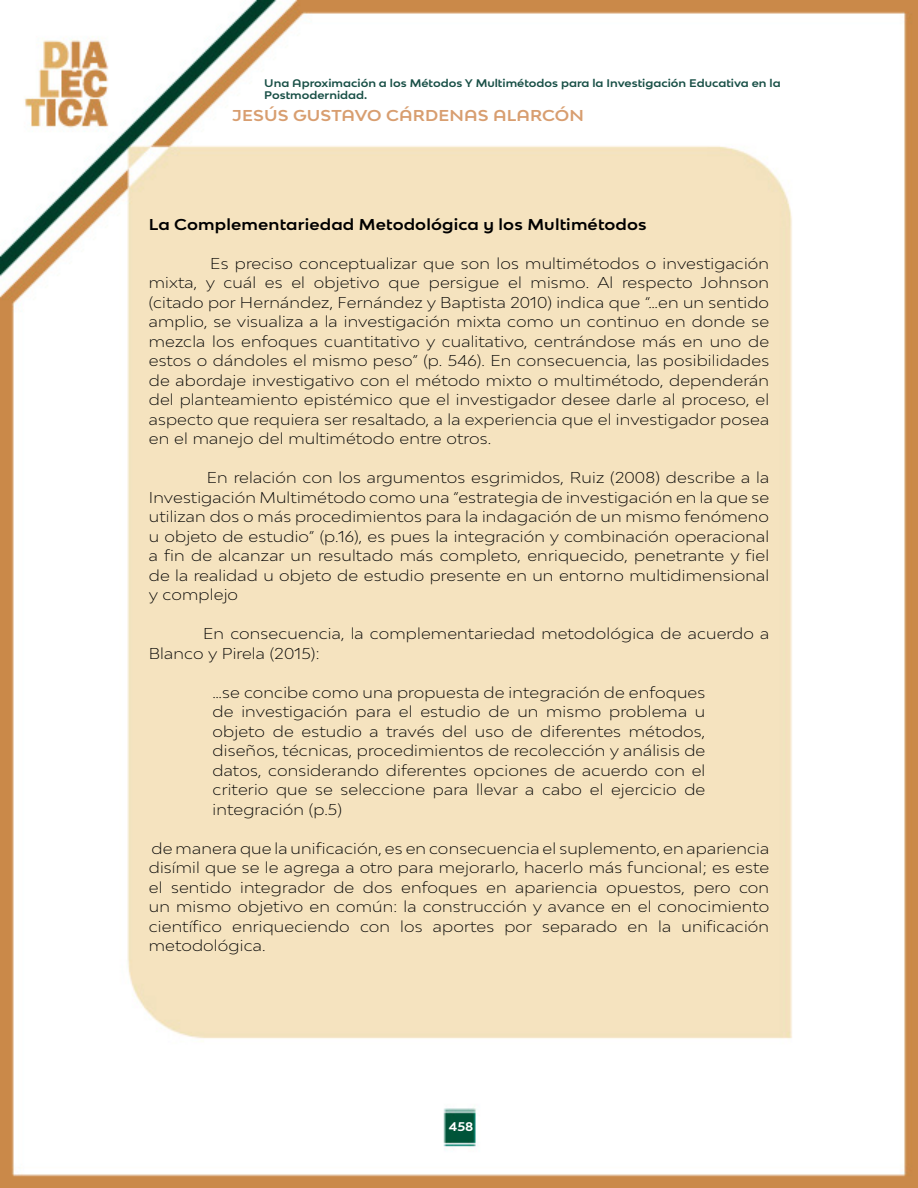
<style>
.page{position:relative;width:918px;height:1188px;background:#fff}
.page>*{position:absolute;margin:0;border:0;box-sizing:border-box;transform-origin:0 0}
.t1{font:300 expanded 15px/19.5px "Bw Modelica";letter-spacing:.01em;color:#000;text-align:justify}
.t2{font:700 expanded 15px "Bw Modelica SS01";letter-spacing:.01em;color:#000}
.t3{font:700 expanded 15px "Bw Modelica SS01";letter-spacing:.01em;color:#d89e70}
.t4{font:700 expanded 12px "Bw Modelica SS01";color:#fff}
.t5{font:700 expanded 10.5px/12.6px "Bw Modelica SS01";color:#184f46}
</style>
<div class="page">
<img style="left:0;top:0;width:918px;height:1188px">
<p class="t5" style="left:264px;top:76px;width:518px">Una Aproximación a los Métodos Y Multimétodos para la Investigación Educativa en la<br>Postmodernidad.</p>
<p class="t3" style="left:232px;top:105px;width:353px">JESÚS GUSTAVO CÁRDENAS ALARCÓN</p>
<p class="t2" style="left:149px;top:214px;width:500px">La Complementariedad Metodológica y los Multimétodos</p>
<p class="t1" style="left:149px;top:253px;width:622px;text-indent:62px">Es preciso conceptualizar que son los multimétodos o investigación mixta, y cuál es el objetivo que persigue el mismo. Al respecto Johnson (citado por Hernández, Fernández y Baptista 2010) indica que “…en un sentido amplio, se visualiza a la investigación mixta como un continuo en donde se mezcla los enfoques cuantitativo y cualitativo, centrándose más en uno de estos o dándoles el mismo peso” (p. 546). En consecuencia, las posibilidades de abordaje investigativo con el método mixto o multimétodo, dependerán del planteamiento epistémico que el investigador desee darle al proceso, el aspecto que requiera ser resaltado, a la experiencia que el investigador posea en el manejo del multimétodo entre otros.</p>
<p class="t1" style="left:149px;top:468px;width:622px;text-indent:58px">En relación con los argumentos esgrimidos, Ruiz (2008) describe a la Investigación Multimétodo como una “estrategia de investigación en la que se utilizan dos o más procedimientos para la indagación de un mismo fenómeno u objeto de estudio” (p.16), es pues la integración y combinación operacional a fin de alcanzar un resultado más completo, enriquecido, penetrante y fiel de la realidad u objeto de estudio presente en un entorno multidimensional y complejo</p>
<p class="t1" style="left:149px;top:624px;width:622px;text-indent:54px">En consecuencia, la complementariedad metodológica de acuerdo a<br>Blanco y Pirela (2015):</p>
<p class="t1" style="left:213px;top:682px;width:494px">…se concibe como una propuesta de integración de enfoques de investigación para el estudio de un mismo problema u objeto de estudio a través del uso de diferentes métodos, diseños, técnicas, procedimientos de recolección y análisis de datos, considerando diferentes opciones de acuerdo con el criterio que se seleccione para llevar a cabo el ejercicio de integración (p.5)</p>
<p class="t1" style="left:149px;top:838px;width:622px">de manera que la unificación, es en consecuencia el suplemento, en apariencia disímil que se le agrega a otro para mejorarlo, hacerlo más funcional; es este el sentido integrador de dos enfoques en apariencia opuestos, pero con un mismo objetivo en común: la construcción y avance en el conocimiento científico enriqueciendo con los aportes por separado en la unificación metodológica.</p>
<p class="t4" style="left:449px;top:1119px;width:26px">458</p>
</div>
